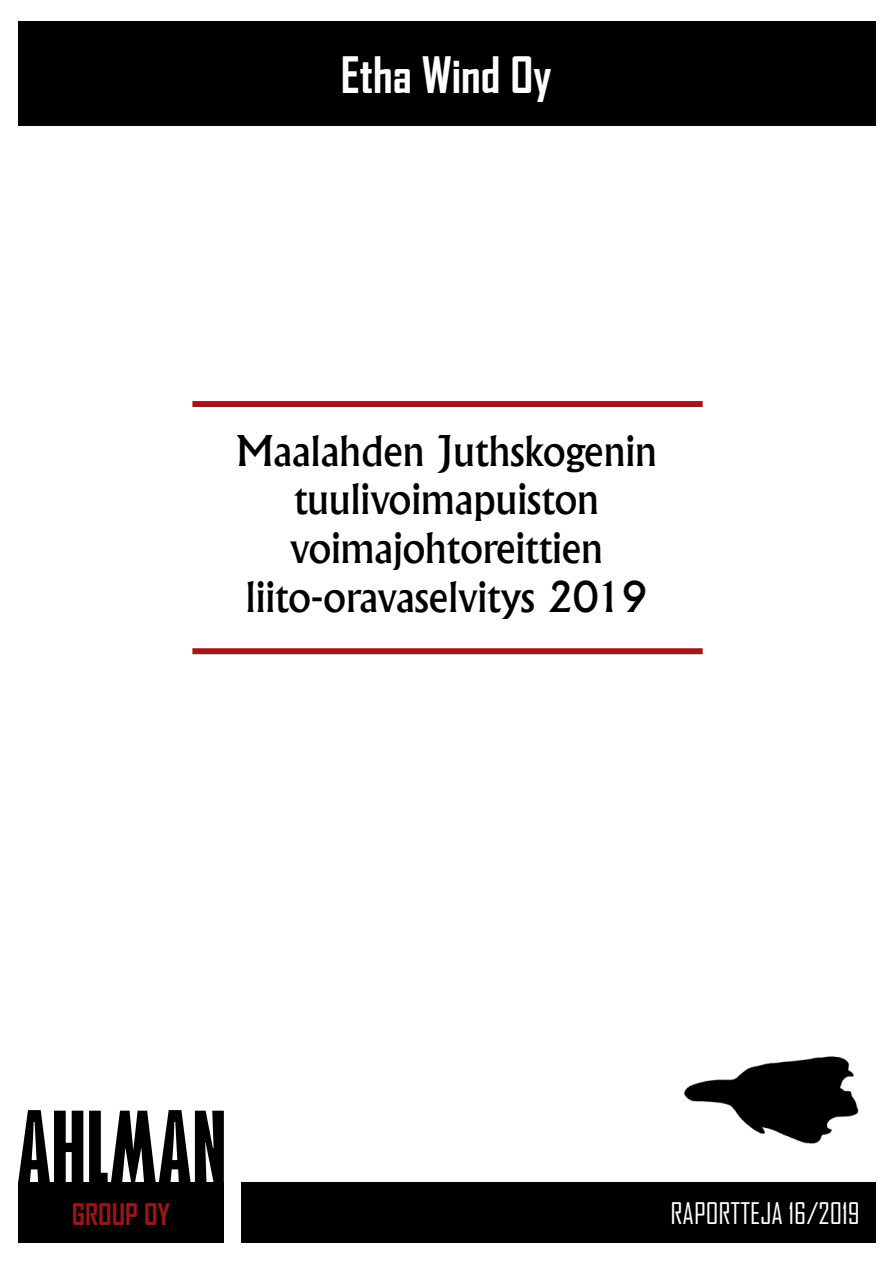
<style>
.page{position:relative;width:893px;height:1263px;background:#fff}
.page>*{position:absolute;margin:0;border:0;box-sizing:border-box;transform-origin:0 0}
.t1{font:700 extra-condensed 90px "Gill Sans";color:#000;scale:1.21 1}
.t2{font:700 48px "Agency FB";color:#fff}
.t3{font:500 40.5px/48.6px "Albertus";color:#000;text-align:center}
.t4{font:28.5px "Agency FB";color:#fff}
.t5{font:700 28.5px "Agency FB";color:#9a1418}
</style>
<div class="page">
<div style="left:18px;top:21px;width:858px;height:104px;background:#000"></div>
<div style="left:242px;top:1182px;width:634px;height:60px;background:#000"></div>
<div style="left:192px;top:401px;width:511px;height:6px;background:#a3151a"></div>
<div style="left:192px;top:648px;width:511px;height:6px;background:#a3151a"></div>
<div style="left:18px;top:1182px;width:206px;height:60px;background:#000"></div>
<img style="left:684px;top:1056px;width:175px;height:88px">
<p class="t2" style="left:341px;top:45px;width:213px">Etha Wind Oy</p>
<p class="t3" style="left:236px;top:427px;width:422px">Maalahden Juthskogenin tuulivoimapuiston voimajohtoreittien liito-oravaselvitys 2019</p>
<h1 class="t1" style="left:17px;top:1092px;width:175px">AHLMAN</h1>
<p class="t5" style="left:72px;top:1197px;width:100px">GROUP OY</p>
<p class="t4" style="left:670px;top:1195px;width:191px">RAPORTTEJA 16/2019</p>
</div>
